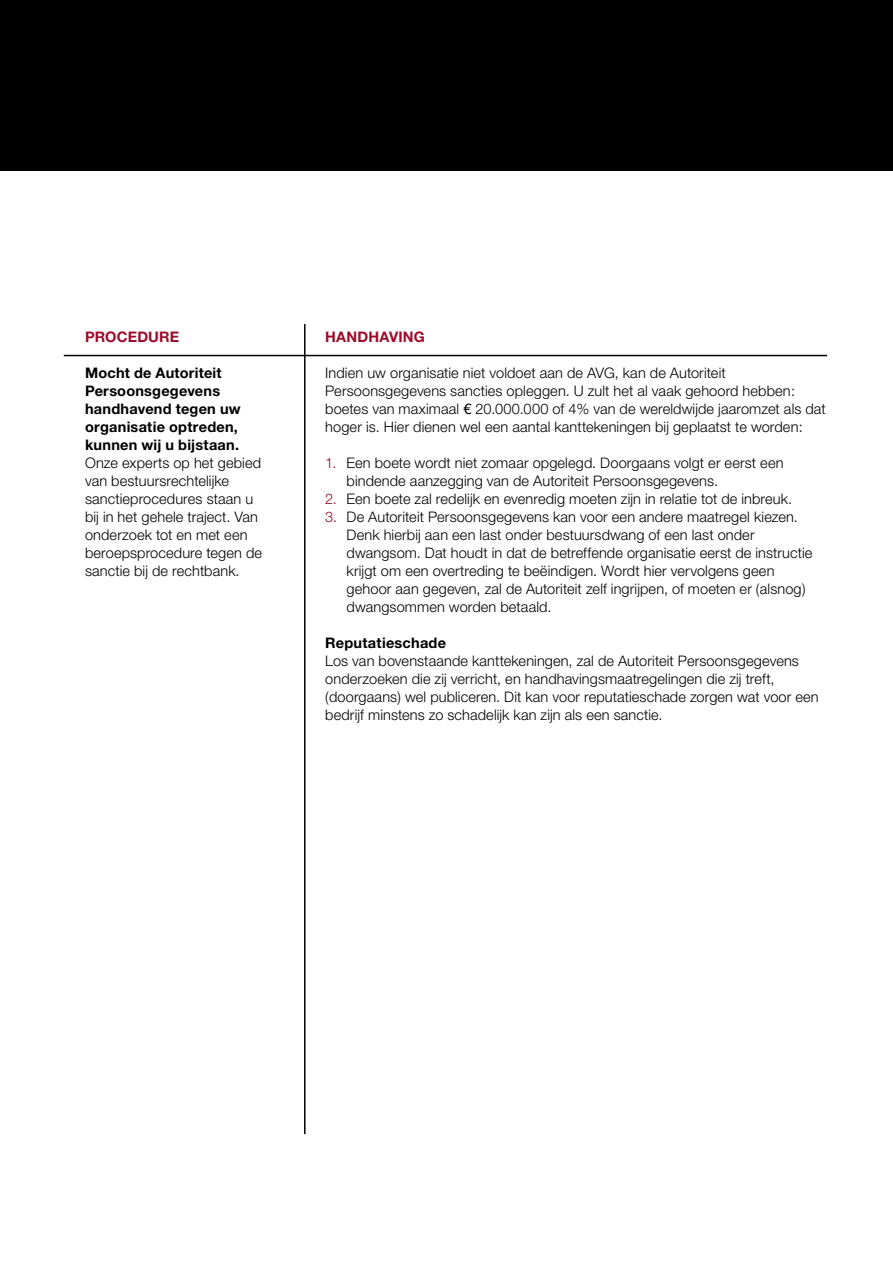
<style>
.page{position:relative;width:893px;height:1263px;background:#fff}
.page>*{position:absolute;margin:0;border:0;box-sizing:border-box;transform-origin:0 0}
.t1{font:300 14.55px/18px "Helvetica Neue";letter-spacing:.01em;color:#000}
.t2{font:700 14.55px/18px "Helvetica Neue";letter-spacing:.015em;color:#000}
.t3{font:700 14.55px "Helvetica Neue";letter-spacing:.01em;color:#9e0b2a}
.s1{font-weight:400}
.s2{color:#9e0b2a}
</style>
<div class="page">
<hr style="left:304px;top:355px;width:523px;height:1px;background:#000">
<div style="left:0;top:0;width:893px;height:170px;background:#000"></div>
<hr style="left:304px;top:324px;width:2px;height:810px;background:#000">
<hr style="left:64px;top:355px;width:240px;height:1px;background:#000">
<p class="t3" style="left:85px;top:328px;width:96px">PROCEDURE</p>
<p class="t2" style="left:85px;top:363px;width:157px">Mocht de Autoriteit<br>Persoonsgegevens handhavend tegen uw organisatie optreden, kunnen wij u bijstaan.</p>
<p class="t1" style="left:85px;top:454px;width:179px">Onze experts op het gebied van bestuursrechtelijke sanctieprocedures staan u bij in het gehele traject. Van onderzoek tot en met een beroepsprocedure tegen de sanctie bij de rechtbank.</p>
<p class="t3" style="left:325px;top:328px;width:101px">HANDHAVING</p>
<p class="t1" style="left:325px;top:364px;width:502px">Indien uw organisatie niet voldoet aan de AVG, kan de Autoriteit Persoonsgegevens sancties opleggen. U zult het al vaak gehoord hebben: boetes van maximaal <span class="s1">€</span> 20.000.000 of 4% van de wereldwijde jaaromzet als dat hoger is. Hier dienen wel een aantal kanttekeningen bij geplaatst te worden:</p>
<p class="t1" style="left:347px;top:454px;width:439px;text-indent:-21px"><span class="s2">1.</span> Een boete wordt niet zomaar opgelegd. Doorgaans volgt er eerst een bindende aanzegging van de Autoriteit Persoonsgegevens.</p>
<p class="t1" style="left:325px;top:490px;width:468px"><span class="s2">2.</span> Een boete zal redelijk en evenredig moeten zijn in relatie tot de inbreuk.</p>
<p class="t1" style="left:347px;top:508px;width:467px;text-indent:-21px"><span class="s2">3.</span> De Autoriteit Persoonsgegevens kan voor een andere maatregel kiezen.<br>Denk hierbij aan een last onder bestuursdwang of een last onder dwangsom. Dat houdt in dat de betreffende organisatie eerst de instructie krijgt om een overtreding te beëindigen. Wordt hier vervolgens geen gehoor aan gegeven, zal de Autoriteit zelf ingrijpen, of moeten er (alsnog) dwangsommen worden betaald.</p>
<p class="t2" style="left:325px;top:633px;width:122px">Reputatieschade</p>
<p class="t1" style="left:325px;top:651px;width:495px">Los van bovenstaande kanttekeningen, zal de Autoriteit Persoonsgegevens onderzoeken die zij verricht, en handhavingsmaatregelingen die zij treft, (doorgaans) wel publiceren. Dit kan voor reputatieschade zorgen wat voor een bedrijf minstens zo schadelijk kan zijn als een sanctie.</p>
</div>
